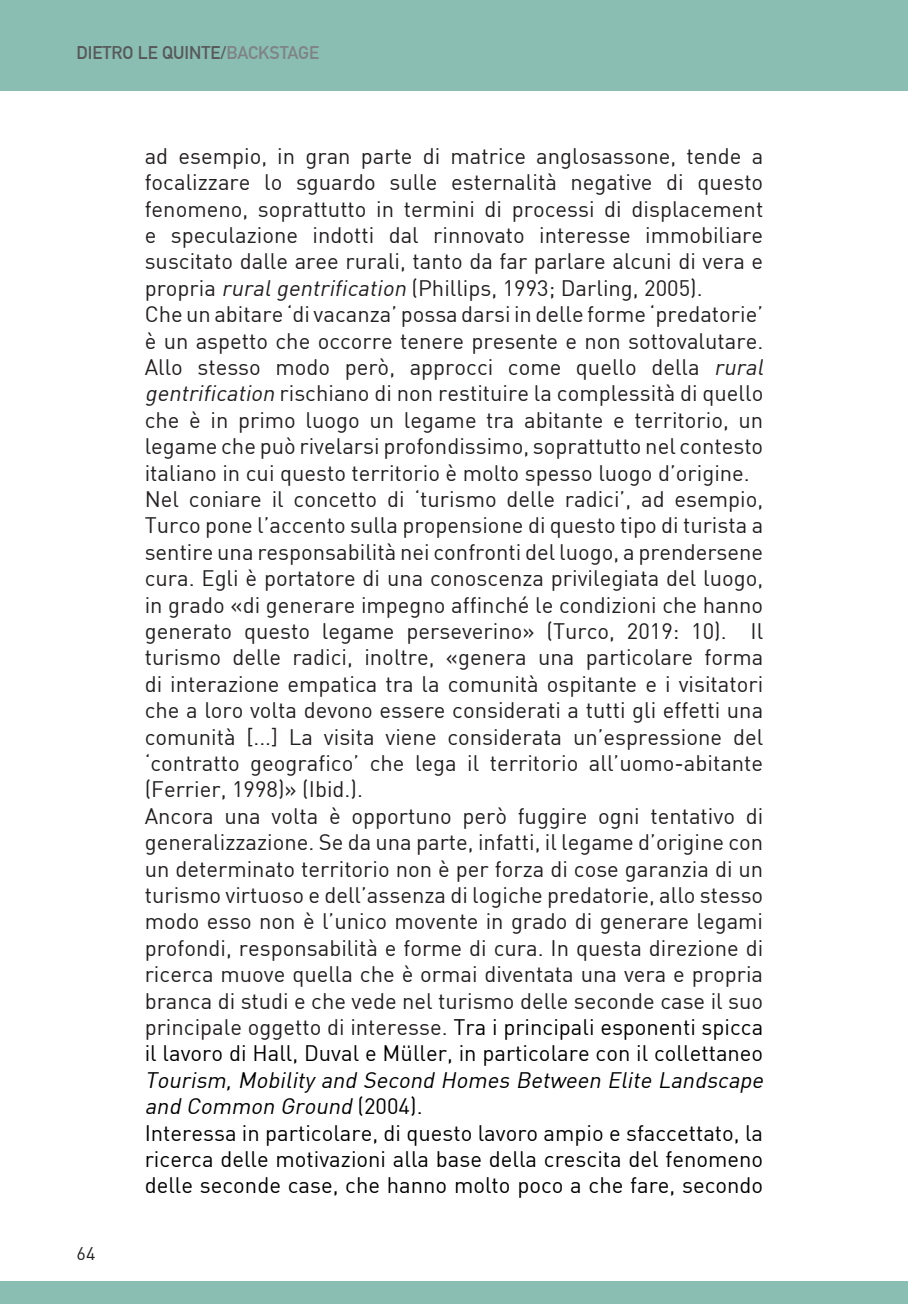
<style>
.page{position:relative;width:908px;height:1304px;background:#fff}
.page>*{position:absolute;margin:0;border:0;box-sizing:border-box;transform-origin:0 0}
.t1{font:22px/26.4px "DIN";color:#231f20;text-align:justify}
.t2{font:22px/26.4px "DIN";color:#000;text-align:justify}
.t3{font:700 18px "DIN Alternate";color:#57585a}
.t4{font:18px "DIN";color:#231f20}
.s1{color:#808285}
.s2{font-style:italic}
.s3{color:#000}
.s4{font-style:italic;color:#000}
</style>
<div class="page">
<div style="left:0;top:0;width:907px;height:90px;background:#8abeb2"></div>
<div style="left:0;top:1281px;width:907px;height:23px;background:#8abeb2"></div>
<p class="t3" style="left:77px;top:39px;width:244px">DIETRO LE QUINTE/<span class="s1">BACKSTAGE</span></p>
<p class="t4" style="left:77px;top:1242px;width:20px">64</p>
<p class="t1" style="left:145px;top:142px;width:620px">ad esempio, in gran parte di matrice anglosassone, tende a focalizzare lo sguardo sulle esternalità negative di questo fenomeno, soprattutto in termini di processi di displacement e speculazione indotti dal rinnovato interesse immobiliare suscitato dalle aree rurali, tanto da far parlare alcuni di vera e propria <span class="s2">ruralgentrification</span> (Phillips, 1993; Darling, 2005).</p>
<p class="t1" style="left:145px;top:301px;width:624px;text-align:left">Che un abitare ‘di vacanza’ possa darsi in delle forme ‘predatorie’ è un aspetto che occorre tenere presente e non sottovalutare.<br>Allo stesso modo però, approcci come quello della <span class="s2">rural gentrification</span> rischiano di non restituire la complessità di quello che è in primo luogo un legame tra abitante e territorio, un legame che può rivelarsi profondissimo, soprattutto nel contesto italiano in cui questo territorio è molto spesso luogo d’origine.</p>
<p class="t1" style="left:145px;top:485px;width:619px">Nel coniare il concetto di ‘turismo delle radici’, ad esempio, Turco pone l’accento sulla propensione di questo tipo di turista a sentire una responsabilità nei confronti del luogo, a prendersene cura. Egli è portatore di una conoscenza privilegiata del luogo, in grado «di generare impegno affinché le condizioni che hanno generato questo legame perseverino» (Turco, 2019: 10). Il turismo delle radici, inoltre, «genera una particolare forma di interazione empatica tra la comunità ospitante e i visitatori che a loro volta devono essere considerati a tutti gli effetti una comunità [...] La visita viene considerata un’espressione del ‘contratto geografico’ che lega il territorio all’uomo-abitante (Ferrier, 1998)» (Ibid.).</p>
<p class="t1" style="left:145px;top:802px;width:624px;text-align:left">Ancora una volta è opportuno però fuggire ogni tentativo di generalizzazione. Se da una parte, infatti, il legame d’origine con un determinato territorio non è per forza di cose garanzia di un turismo virtuoso e dell’assenza di logiche predatorie, allo stesso modo esso non è l’unico movente in grado di generare legami profondi, responsabilità e forme di cura. In questa direzione di ricerca muove quella che è ormai diventata una vera e propria branca di studi e che vede nel turismo delle seconde case il suo principale oggetto di interesse. <span class="s3">Tra i principali esponenti spicca il lavoro di Hall, Duval e Müller, in particolare con il collettaneo </span><span class="s4">Tourism, Mobility and Second Homes Between Elite Landscape and Common Ground</span> <span class="s3">( 2 0 04) .</span></p>
<p class="t2" style="left:145px;top:1119px;width:620px">Interessa in particolare, di questo lavoro ampio e sfaccettato, la ricerca delle motivazioni alla base della crescita del fenomeno delle seconde case, che hanno molto poco a che fare, secondo</p>
</div>
